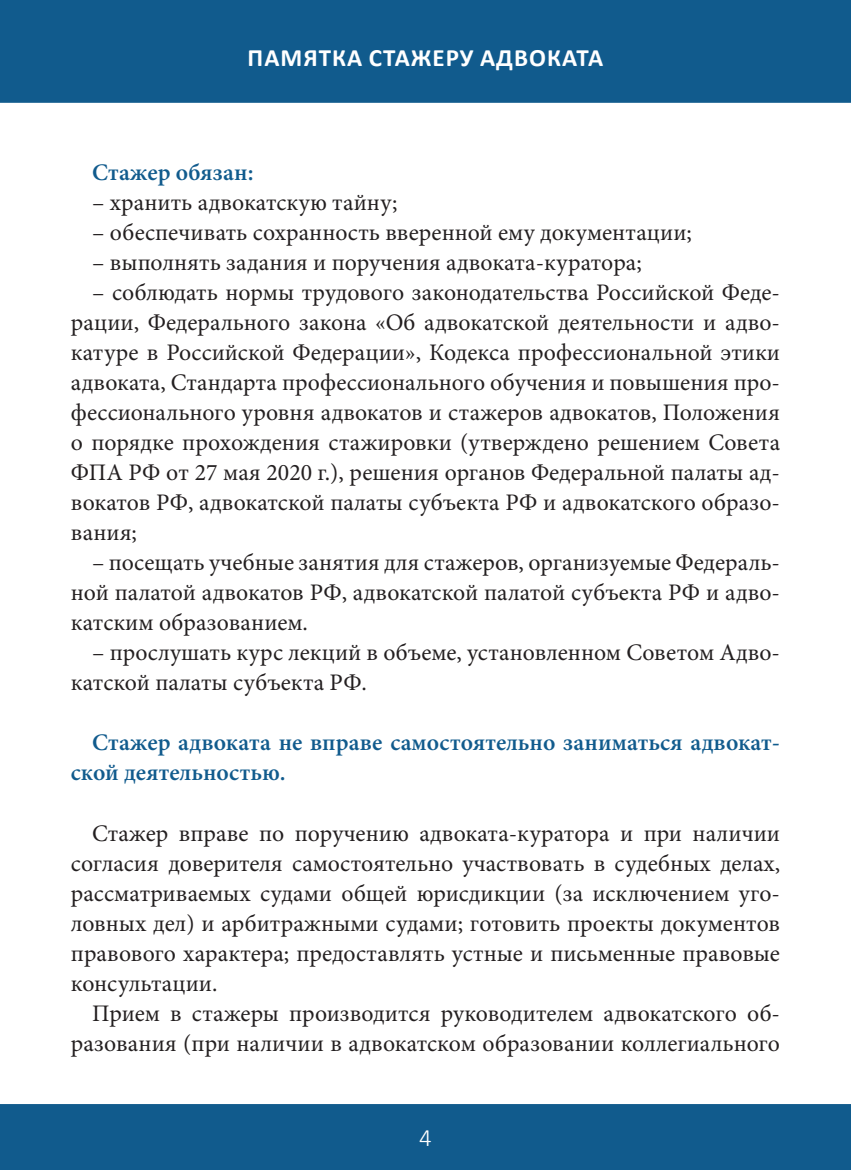
<style>
.page{position:relative;width:851px;height:1170px;background:#fff}
.page>*{position:absolute;margin:0;border:0;box-sizing:border-box;transform-origin:0 0}
.t1{font:700 25px "Calibri";letter-spacing:.04em;color:#fff}
.t2{font:300 25px "Calibri";color:#fff}
.text{font:23.75px/30px "Minion Pro";color:#231f20;text-align:justify}
.text-2{font:600 23.75px/30px "Minion Pro";color:#115b8d}
</style>
<div class="page">
<div style="left:0;top:0;width:850px;height:103px;background:#115b8d;border:2px solid #115b8d"></div>
<svg style="left:850px;top:0;width:1px;height:103px"></svg>
<div style="left:0;top:1103px;width:850px;height:66px;background:#115b8d;border:2px solid #115b8d"></div>
<svg style="left:850px;top:1104px;width:1px;height:65px"></svg>
<p class="t1" style="left:247px;top:40px;width:357px">ПАМЯТКА СТАЖЕРУ АДВОКАТА</p>
<p class="text-2" style="left:92px;top:157px;width:163px">Стажер обязан:</p>
<p class="text" style="left:92px;top:188px;width:307px">– хранить адвокатскую тайну;</p>
<p class="text" style="left:92px;top:218px;width:601px">– обеспечивать сохранность вверенной ему документации;</p>
<p class="text" style="left:92px;top:248px;width:551px">– выполнять задания и поручения адвоката-куратора;</p>
<p class="text" style="left:71px;top:278px;width:710px;text-indent:21px">– соблюдать нормы трудового законодательства Российской Феде&shy;рации, Федерального закона «Об адвокатской деятельности и адво&shy;катуре в Российской Федерации», Кодекса профессиональной этики адвоката, Стандарта профессионального обучения и повышения про&shy;фессионального уровня адвокатов и стажеров адвокатов, Положения о порядке прохождения стажировки (утверждено решением Совета ФПА РФ от 27 мая 2020 г.), решения органов Федеральной палаты ад&shy;вокатов РФ, адвокатской палаты субъекта РФ и адвокатского образо&shy;вания;</p>
<p class="text" style="left:71px;top:548px;width:710px;text-indent:21px">– посещать учебные занятия для стажеров, организуемые Федераль&shy;ной палатой адвокатов РФ, адвокатской палатой субъекта РФ и адво&shy;катским образованием.</p>
<p class="text" style="left:71px;top:638px;width:710px;text-indent:21px">– прослушать курс лекций в объеме, установленном Советом Адво&shy;катской палаты субъекта РФ.</p>
<p class="text-2" style="left:71px;top:727px;width:710px;text-indent:21px">Стажер адвоката не вправе самостоятельно заниматься адвокат&shy;ской деятельностью.</p>
<p class="text" style="left:71px;top:818px;width:710px;text-indent:21px">Стажер вправе по поручению адвоката-куратора и при наличии согласия доверителя самостоятельно участвовать в судебных делах, рассматриваемых судами общей юрисдикции (за исключением уго&shy;ловных дел) и арбитражными судами; готовить проекты документов правового характера; предоставлять устные и письменные правовые консультации.</p>
<p class="text" style="left:71px;top:998px;width:710px;text-align:right">Прием в стажеры производится руководителем адвокатского об&shy;разования (при наличии в адвокатском образовании коллегиального</p>
<p class="t2" style="left:419px;top:1122px;width:14px">4</p>
</div>
